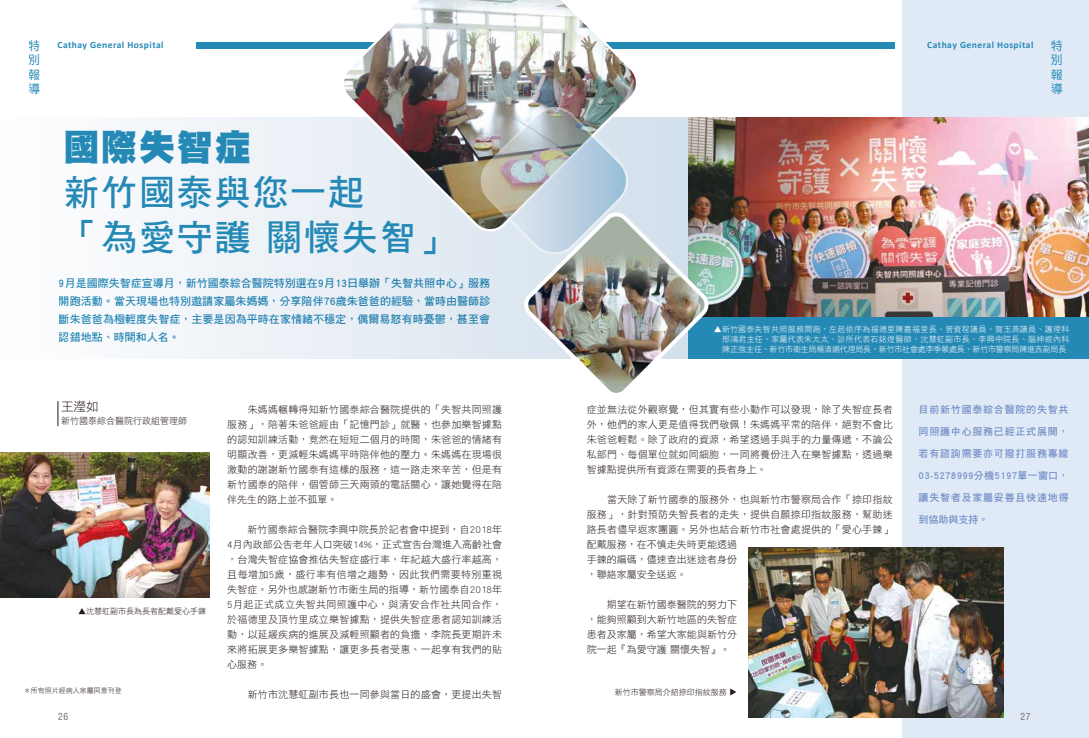
<style>
.page{position:relative;width:1089px;height:738px;background:#fff}
.page>*{position:absolute;margin:0;border:0;box-sizing:border-box;transform-origin:0 0}
.t1{font:36px/45px "DF Hei Std W7";letter-spacing:.05em;color:#2589b6}
.t2{font:36px "DF Hei Std W12";letter-spacing:.05em;color:#2589b6}
.t3{font:12.7px "DF Hei Std W3";color:#221815}
.t4{font:12px/14.4px "DF Hei Std W5";color:#2589b6;text-align:justify}
.t5{font:11px/18px "DF Hei Std W7";letter-spacing:.005em;color:#2589b6;text-align:justify}
.t6{font:10px/15px "DF Hei Std W3";letter-spacing:.02em;color:#221815;text-align:justify}
.t7{font:10px "DF Hei Std W7";letter-spacing:.075em;color:#718cc7}
.t8{font:10px "DF Hei Std W7";letter-spacing:.025em;color:#718cc7}
.t9{font:700 9.6px "Calibri";letter-spacing:.05em;color:#2589b6}
.t10{font:condensed 9.6px "Helvetica";color:#727171}
.t11{font:9.1px "DF Hei Std W3";color:#221815}
.t12{font:8px/10px "DF Hei Std W3";letter-spacing:-.025em;color:#fff;text-align:justify}
.t13{font:8px "DF Hei Std W3";color:#221815}
.t14{font:7px "DF Hei Std W3";color:#221815}
</style>
<div class="page">
<div style="left:902px;top:0;width:186px;height:737px;background:#e0eaf6"></div>
<svg style="left:155px;top:117px;width:533px;height:241px"></svg>
<div style="left:196px;top:42px;width:306px;height:6px;background:#2589b6"></div>
<svg style="left:58px;top:401px;width:1px;height:25px"></svg>
<div style="left:588px;top:42px;width:306px;height:6px;background:#2589b6"></div>
<img style="left:338px;top:0;width:304px;height:235px">
<img style="left:480px;top:107px;width:148px;height:147px">
<img style="left:0;top:452px;width:210px;height:145px">
<img style="left:748px;top:547px;width:255px;height:170px">
<img style="left:688px;top:117px;width:400px;height:200px">
<div style="left:688px;top:317px;width:400px;height:41px;background:#2589b6"></div>
<img style="left:519px;top:207px;width:194px;height:186px">
<p class="t4" style="left:29px;top:38px;width:13px">特別報導</p>
<p class="t9" style="left:57px;top:39px;width:108px">Cathay General Hospital</p>
<h1 class="t2" style="left:63px;top:128px;width:189px">國際失智症</h1>
<h1 class="t1" style="left:63px;top:169px;width:391px">新竹國泰與您一起<br>「為愛守護 關懷失智」</h1>
<p class="t5" style="left:59px;top:274px;width:433px">9月是國際失智症宣導月，新竹國泰綜合醫院特別選在9月13日舉辦「失智共照中心」服務開跑活動。當天現場也特別邀請家屬朱媽媽，分享陪伴76歲朱爸爸的經驗，當時由醫師診斷朱爸爸為極輕度失智症，主要是因為平時在家情緒不穩定，偶爾易怒有時憂鬱，甚至會認錯地點、時間和人名。</p>
<p class="t3" style="left:61px;top:399px;width:39px">王瀅如</p>
<p class="t11" style="left:61px;top:415px;width:128px">新竹國泰綜合醫院行政組管理師</p>
<p class="t13" style="left:78px;top:606px;width:129px">▲沈慧虹副市長為長者配戴愛心手鍊</p>
<p class="t14" style="left:24px;top:685px;width:99px">＊所有照片經病人家屬同意刊登</p>
<p class="t6" style="left:227px;top:401px;width:276px">　　朱媽媽輾轉得知新竹國泰綜合醫院提供的「失智共同照護服務」，陪著朱爸爸經由「記憶門診」就醫，也參加樂智據點的認知訓練活動，竟然在短短二個月的時間，朱爸爸的情緒有明顯改善，更減輕朱媽媽平時陪伴他的壓力。朱媽媽在現場很激動的謝謝新竹國泰有這樣的服務，這一路走來辛苦，但是有新竹國泰的陪伴，個管師三天兩頭的電話關心，讓她覺得在陪伴先生的路上並不孤單。</p>
<p class="t6" style="left:227px;top:521px;width:276px">　　新竹國泰綜合醫院李興中院長於記者會中提到，自2018年4月內政部公告老年人口突破14%，正式宣告台灣進入高齡社會，台灣失智症協會推估失智症盛行率，年紀越大盛行率越高，且每增加5歲，盛行率有倍增之趨勢，因此我們需要特別重視失智症。另外也感謝新竹市衛生局的指導，新竹國泰自2018年5月起正式成立失智共同照護中心，與清安合作社共同合作，於福德里及頂竹里成立樂智據點，提供失智症患者認知訓練活動，以延緩疾病的進展及減輕照顧者的負擔，李院長更期許未來將拓展更多樂智據點，讓更多長者受惠、一起享有我們的貼心服務。</p>
<p class="t6" style="left:227px;top:686px;width:276px">　　新竹市沈慧虹副市長也一同參與當日的盛會，更提出失智</p>
<p class="t9" style="left:927px;top:39px;width:108px">Cathay General Hospital</p>
<p class="t4" style="left:1050px;top:38px;width:13px">特別報導</p>
<p class="t12" style="left:722px;top:323px;width:349px;text-indent:-8px">▲新竹國泰失智共照服務開跑，左起依序為福德里陳嘉福里長、曾資程議員、賀玉燕議員、護理科邢鴻君主任、家屬代表朱太太、診所代表石銘煌醫師、沈慧虹副市長、李興中院長、腦神經內科陳正強主任、新竹市衛生局楊清媚代理局長、新竹市社會處李季縈處長、新竹市警察局陳進吉副局長</p>
<p class="t6" style="left:586px;top:401px;width:307px">症並無法從外觀察覺，但其實有些小動作可以發現，除了失智症長者外，他們的家人更是值得我們敬佩！朱媽媽平常的陪伴，絕對不會比朱爸爸輕鬆。除了政府的資源，希望透過手與手的力量傳遞，不論公私部門、每個單位就如同細胞，一同將養份注入在樂智據點，透過樂智據點提供所有資源在需要的長者身上。</p>
<p class="t6" style="left:586px;top:491px;width:307px;text-align:left">　　當天除了新竹國泰的服務外，也與新竹市警察局合作「捺印指紋服務」，針對預防失智長者的走失，提供自願捺印指紋服務，幫助迷路長者儘早返家團圓。另外也結合新竹市社會處提供的「愛心手鍊」配戴服務，在不慎走失時更能透過<br>手鍊的編碼，儘速查出迷途者身份<br>，聯絡家屬安全送返。</p>
<p class="t6" style="left:586px;top:596px;width:152px">　　期望在新竹國泰醫院的努力下，能夠照顧到大新竹地區的失智症患者及家屬，希望大家能與新竹分院一起『為愛守護 關懷失智』。</p>
<p class="t13" style="left:615px;top:687px;width:113px">新竹市警察局介紹捺印指紋服務</p>
<p class="t13" style="left:738px;top:687px;width:9px;rotate:90deg">▲</p>
<p class="t7" style="left:918px;top:403px;width:151px">目前新竹國泰綜合醫院的失智共</p>
<p class="t7" style="left:918px;top:425px;width:151px">同照護中心服務已經正式展開，</p>
<p class="t7" style="left:918px;top:447px;width:151px">若有諮詢需要亦可撥打服務專線</p>
<p class="t8" style="left:918px;top:469px;width:151px">03-5278999分機5197單一窗口，</p>
<p class="t7" style="left:918px;top:491px;width:151px">讓失智者及家屬妥善且快速地得</p>
<p class="t7" style="left:918px;top:513px;width:71px">到協助與支持。</p>
<p class="t10" style="left:58px;top:709px;width:12px">26</p>
<p class="t10" style="left:1020px;top:709px;width:12px">27</p>
</div>
